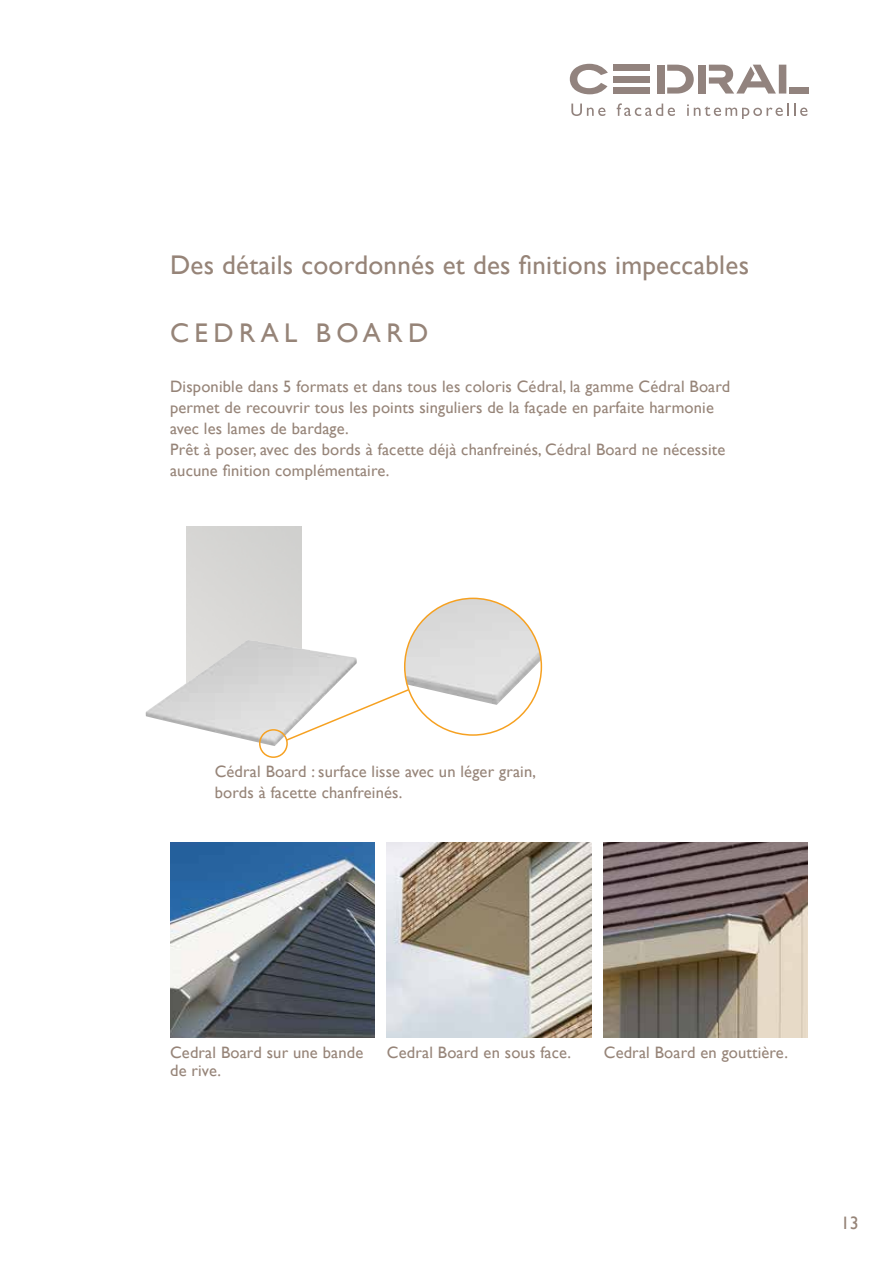
<style>
.page{position:relative;width:893px;height:1263px;background:#fff}
.page>*{position:absolute;margin:0;border:0;box-sizing:border-box;transform-origin:0 0}
.t1{font:27px "Gill Sans";letter-spacing:.01em;color:#968478}
.t2{font:27px "Gill Sans";letter-spacing:.2em;color:#968478}
.t3{font:18px "Gill Sans";color:#968478}
.t4{font:16.5px/21px "Gill Sans";letter-spacing:.01em;color:#968478}
</style>
<div class="page">
<svg style="left:570px;top:64px;width:38px;height:30px"></svg>
<div style="left:699px;top:65px;width:7px;height:29px;background:#92837e"></div>
<div style="left:657px;top:65px;width:8px;height:29px;background:#92837e"></div>
<svg style="left:667px;top:65px;width:27px;height:29px"></svg>
<div style="left:613px;top:65px;width:37px;height:6px;background:#92837e"></div>
<div style="left:613px;top:87px;width:37px;height:7px;background:#92837e"></div>
<div style="left:613px;top:76px;width:37px;height:6px;background:#92837e"></div>
<div style="left:789px;top:87px;width:19px;height:7px;background:#92837e"></div>
<svg style="left:709px;top:65px;width:77px;height:29px"></svg>
<svg style="left:571px;top:104px;width:34px;height:12px"></svg>
<svg style="left:617px;top:103px;width:58px;height:13px"></svg>
<svg style="left:687px;top:104px;width:120px;height:15px"></svg>
<img style="left:170px;top:842px;width:204px;height:195px">
<img style="left:387px;top:842px;width:204px;height:195px">
<img style="left:604px;top:842px;width:204px;height:195px">
<img style="left:145px;top:640px;width:212px;height:106px">
<img style="left:405px;top:598px;width:136px;height:107px">
<div style="left:259px;top:729px;width:29px;height:29px;border:2px solid #f6a121;border-radius:50%"></div>
<svg style="left:285px;top:688px;width:125px;height:54px"></svg>
<h1 class="t1" style="left:170px;top:249px;width:580px">Des détails coordonnés et des finitions impeccables</h1>
<h1 class="t2" style="left:170px;top:317px;width:260px">CEDRAL BOARD</h1>
<p class="t4" style="left:170px;top:376px;width:562px">Disponible dans 5 formats et dans tous les coloris Cédral, la gamme Cédral Board permet de recouvrir tous les points singuliers de la façade en parfaite harmonie avec les lames de bardage.<br>Prêt à poser, avec des bords à facette déjà chanfreinés, Cédral Board ne nécessite aucune finition complémentaire.</p>
<p class="t4" style="left:215px;top:761px;width:323px">Cédral Board : surface lisse avec un léger grain, bords à facette chanfreinés.</p>
<p class="t4" style="left:170px;top:1043px;width:195px;line-height:18px">Cedral Board sur une bande de rive.</p>
<p class="t4" style="left:387px;top:1041px;width:186px">Cedral Board en sous face.</p>
<p class="t4" style="left:604px;top:1041px;width:186px">Cedral Board en gouttière.</p>
<p class="t3" style="left:841px;top:1212px;width:20px">13</p>
</div>
